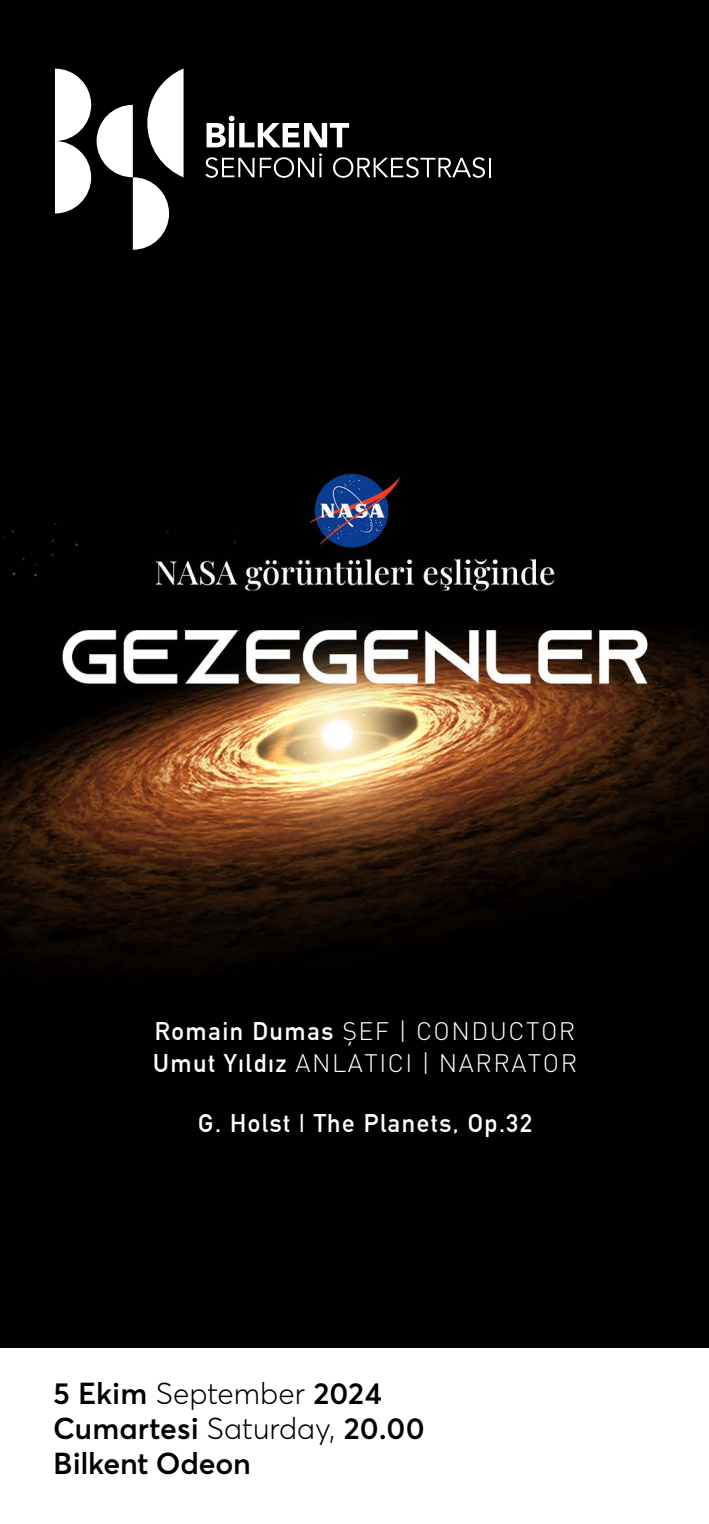
<style>
.page{position:relative;width:709px;height:1524px;background:#fff}
.page>*{position:absolute;margin:0;border:0;box-sizing:border-box;transform-origin:0 0}
.t1{font:600 30px/35px "Averta";color:#000}
.t2{font:300 25px/32.2px "Din Bek";letter-spacing:.06em;color:#fff}
.t3{font:700 25px "DIN Alternate";letter-spacing:.06em;color:#fff}
.s1{font-family:"DIN Alternate";font-weight:700}
.s2{font-weight:300}
</style>
<div class="page">
<img style="left:0;top:0;width:709px;height:1347px">
<div style="left:41px;top:55px;width:463px;height:207px;background:#000"></div>
<svg style="left:55px;top:69px;width:36px;height:144px"></svg>
<svg style="left:97px;top:68px;width:86px;height:182px"></svg>
<svg style="left:206px;top:116px;width:143px;height:31px"></svg>
<svg style="left:205px;top:157px;width:49px;height:21px"></svg>
<svg style="left:260px;top:153px;width:62px;height:25px"></svg>
<svg style="left:333px;top:157px;width:158px;height:21px"></svg>
<p class="t2" style="left:153px;top:1014px;width:425px"><span class="s1">Romain Dumas</span> ŞEF | CONDUCTOR<br><span class="s1">Umut Yıldız</span> ANLATICI | NARRATOR</p>
<p class="t3" style="left:198px;top:1104px;width:335px">G. Holst | The Planets, Op.32</p>
<p class="t1" style="left:53px;top:1376px;width:373px">5 Ekim <span class="s2">September</span> 2024<br>Cumartesi <span class="s2">Saturday,</span> 20.00<br>Bilkent Odeon</p>
</div>
